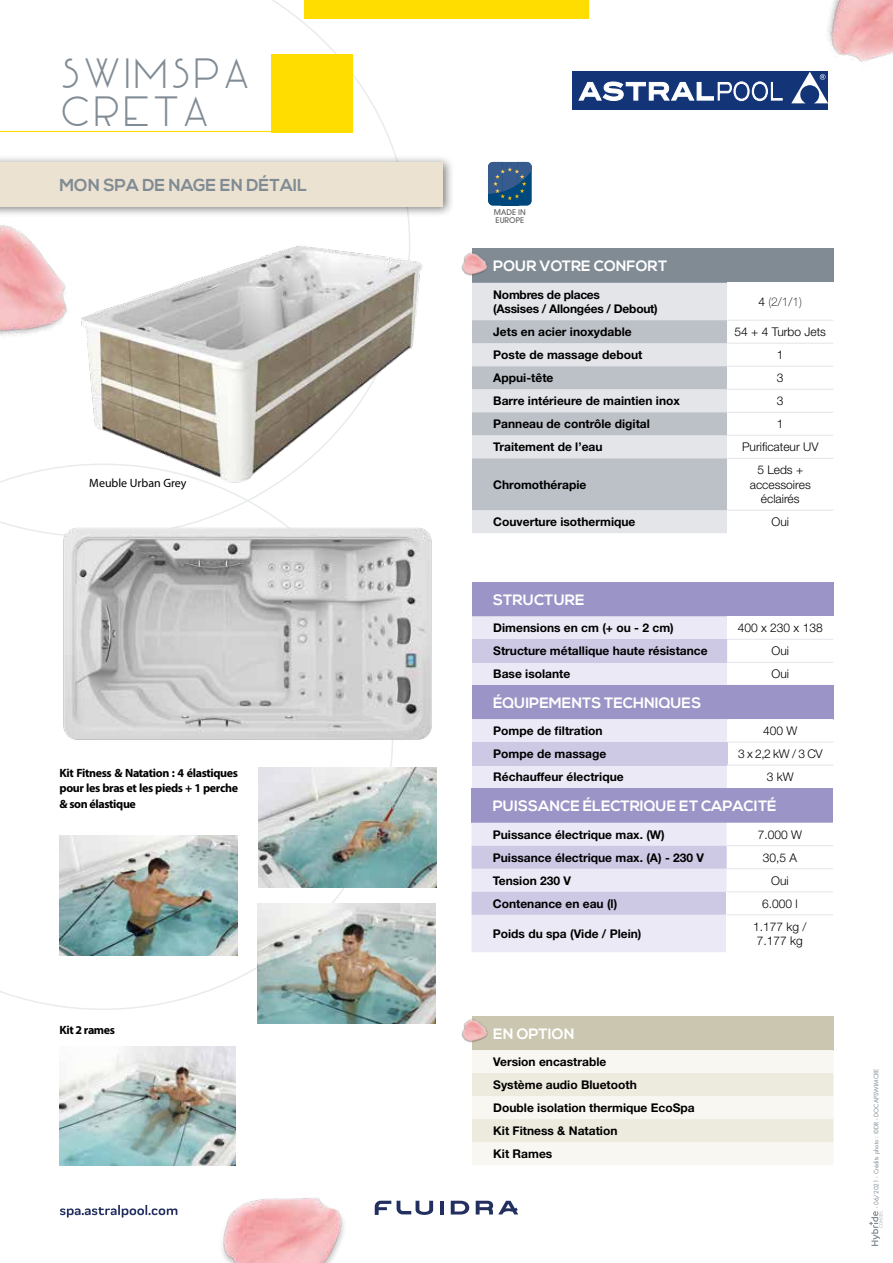
<style>
.page{position:relative;width:893px;height:1263px;background:#fff}
.page>*{position:absolute;margin:0;border:0;box-sizing:border-box;transform-origin:0 0}
.t1{font:40.5px/37.5px "MANIFESTO";letter-spacing:-.01em;color:#808b94}
.t2{font:700 17.25px "Nexa";color:#808b94}
.t3{font:700 15px "Nexa";color:#fff}
.t4{font:700 12px/23.1px "Helvetica Neue LT Std";color:#000}
.t5{font:300 12px/14.4px "Helvetica Neue LT Std";color:#000;text-align:center}
.t6{font:700 12px/15.8px "Myriad Pro";letter-spacing:-.03em;color:#000;text-align:justify}
.t7{font:700 12px/14.4px "Helvetica Neue LT Std";letter-spacing:-.02em;color:#000}
.t8{font:12px "Myriad Pro";color:#000}
.t9{font:100 12px "Helvetica Neue LT Std";color:#000}
.t10{font:500 7.65px/8.4px "Avant Garde LT";color:#646363}
.t11{font:6px "Futura Std";color:#808b94}
.s1{font-weight:300}
</style>
<div class="page">
<div style="left:571px;top:71px;width:258px;height:40px;background:#133578"></div>
<svg style="left:579px;top:82px;width:203px;height:19px"></svg>
<svg style="left:0;top:0;width:396px;height:155px"></svg>
<svg style="left:0;top:469px;width:393px;height:541px"></svg>
<img style="left:196px;top:1165px;width:148px;height:98px">
<img style="left:0;top:225px;width:47px;height:111px">
<img style="left:794px;top:0;width:99px;height:104px">
<img style="left:257px;top:903px;width:178px;height:120px">
<img style="left:258px;top:767px;width:179px;height:121px">
<img style="left:60px;top:835px;width:178px;height:120px">
<img style="left:60px;top:1047px;width:175px;height:118px">
<img style="left:60px;top:527px;width:372px;height:215px">
<img style="left:47px;top:218px;width:376px;height:303px">
<div style="left:472px;top:249px;width:361px;height:34px;background:#808b94"></div>
<div style="left:472px;top:283px;width:255px;height:250px;background:#e3e5e9"></div>
<svg style="left:472px;top:320px;width:255px;height:190px;background:#caced4"></svg>
<hr style="left:727px;top:320px;width:106px;height:1px;background:#e3e5e9">
<hr style="left:727px;top:510px;width:106px;height:1px;background:#e3e5e9">
<hr style="left:727px;top:343px;width:106px;height:1px;background:#e3e5e9">
<hr style="left:727px;top:366px;width:106px;height:1px;background:#e3e5e9">
<hr style="left:727px;top:435px;width:106px;height:1px;background:#e3e5e9">
<hr style="left:727px;top:458px;width:106px;height:1px;background:#e3e5e9">
<hr style="left:727px;top:389px;width:106px;height:1px;background:#e3e5e9">
<hr style="left:727px;top:412px;width:106px;height:1px;background:#e3e5e9">
<img style="left:461px;top:248px;width:36px;height:43px">
<hr style="left:0;top:131px;width:351px;height:1px;background:#fd0">
<div style="left:271px;top:54px;width:82px;height:78px;background:#fd0"></div>
<div style="left:472px;top:582px;width:361px;height:34px;background:#9b94c7"></div>
<svg style="left:472px;top:616px;width:256px;height:69px;background:#e0ddef"></svg>
<hr style="left:727px;top:639px;width:106px;height:1px;background:#e3e5e9">
<hr style="left:727px;top:662px;width:106px;height:1px;background:#e3e5e9">
<div style="left:472px;top:685px;width:361px;height:34px;background:#9b94c7"></div>
<svg style="left:472px;top:719px;width:361px;height:69px"></svg>
<div style="left:472px;top:742px;width:255px;height:23px;background:#cdc9e5"></div>
<div style="left:727px;top:765px;width:106px;height:23px;background:#fff"></div>
<hr style="left:727px;top:742px;width:106px;height:1px;background:#e3e5e9">
<hr style="left:727px;top:765px;width:106px;height:1px;background:#e3e5e9">
<div style="left:472px;top:789px;width:361px;height:34px;background:#9b94c7"></div>
<svg style="left:472px;top:823px;width:255px;height:129px;background:#e0ddef"></svg>
<hr style="left:727px;top:845px;width:106px;height:1px;background:#e3e5e9">
<hr style="left:727px;top:868px;width:106px;height:1px;background:#e3e5e9">
<hr style="left:727px;top:891px;width:106px;height:1px;background:#e3e5e9">
<hr style="left:727px;top:914px;width:106px;height:1px;background:#e3e5e9">
<div style="left:472px;top:1016px;width:361px;height:34px;background:#cbc6b0"></div>
<svg style="left:472px;top:1050px;width:361px;height:115px"></svg>
<img style="left:461px;top:1019px;width:35px;height:38px">
<svg style="left:869px;top:1211px;width:13px;height:35px"></svg>
<div style="left:0;top:155px;width:455px;height:63px;background:#000;opacity:.5"></div>
<div style="left:0;top:162px;width:442px;height:44px;background:#ece2d1"></div>
<svg style="left:488px;top:162px;width:44px;height:44px;background:#2c5a84"></svg>
<div style="left:304px;top:0;width:285px;height:19px;background:#fd0"></div>
<svg style="left:60px;top:1205px;width:117px;height:12px"></svg>
<svg style="left:375px;top:1201px;width:16px;height:14px"></svg>
<hr style="left:440px;top:1201px;width:4px;height:13px;background:#222f5f">
<svg style="left:451px;top:1201px;width:18px;height:13px"></svg>
<svg style="left:397px;top:1201px;width:36px;height:14px"></svg>
<svg style="left:476px;top:1201px;width:42px;height:13px"></svg>
<h1 class="t1" style="left:59px;top:59px;width:194px">SWIMSPA<br>CRETA</h1>
<h2 class="t2" style="left:60px;top:175px;width:249px">MON SPA DE NAGE EN DÉTAIL</h2>
<p class="t8" style="left:89px;top:475px;width:99px">Meuble Urban Grey</p>
<p class="t6" style="left:60px;top:764px;width:180px">Kit Fitness &amp; Natation : 4 élastiques pour les bras et les pieds + 1 perche &amp; son élastique</p>
<p class="t6" style="left:60px;top:1021px;width:57px">Kit 2 rames</p>
<p class="t10" style="left:494px;top:208px;width:33px">MADE IN<br>EUROPE</p>
<p class="t3" style="left:493px;top:258px;width:176px">POUR VOTRE CONFORT</p>
<p class="t7" style="left:493px;top:287px;width:166px">Nombres de places<br>(Assises / Allongées / Debout)</p>
<p class="t9" style="left:758px;top:295px;width:45px"><span class="s1">4</span> (2/1/1)</p>
<p class="t4" style="left:493px;top:320px;width:140px">Jets en acier inoxydable</p>
<p class="t5" style="left:735px;top:324px;width:93px">54 + 4 Turbo Jets</p>
<p class="t4" style="left:493px;top:343px;width:151px">Poste de massage debout</p>
<p class="t5" style="left:777px;top:347px;width:8px">1</p>
<p class="t4" style="left:493px;top:366px;width:62px">Appui-tête</p>
<p class="t5" style="left:777px;top:370px;width:8px">3</p>
<p class="t4" style="left:493px;top:389px;width:188px">Barre intérieure de maintien inox</p>
<p class="t5" style="left:777px;top:393px;width:8px">3</p>
<p class="t4" style="left:493px;top:412px;width:158px">Panneau de contrôle digital</p>
<p class="t5" style="left:777px;top:416px;width:8px">1</p>
<p class="t4" style="left:493px;top:435px;width:111px">Traitement de l’eau</p>
<p class="t5" style="left:742px;top:439px;width:78px">Purificateur UV</p>
<p class="t4" style="left:493px;top:472px;width:95px">Chromothérapie</p>
<p class="t5" style="left:750px;top:462px;width:62px">5 Leds + accessoires éclairés</p>
<p class="t4" style="left:493px;top:510px;width:144px">Couverture isothermique</p>
<p class="t5" style="left:771px;top:514px;width:19px">Oui</p>
<p class="t3" style="left:493px;top:591px;width:93px">STRUCTURE</p>
<p class="t4" style="left:493px;top:616px;width:182px">Dimensions en cm (+ ou - 2 cm)</p>
<p class="t5" style="left:738px;top:620px;width:86px">400 x 230 x 138</p>
<p class="t4" style="left:493px;top:639px;width:216px">Structure métallique haute résistance</p>
<p class="t5" style="left:771px;top:643px;width:19px">Oui</p>
<p class="t4" style="left:493px;top:662px;width:79px">Base isolante</p>
<p class="t5" style="left:771px;top:666px;width:19px">Oui</p>
<p class="t3" style="left:493px;top:694px;width:209px">ÉQUIPEMENTS TECHNIQUES</p>
<p class="t4" style="left:493px;top:719px;width:111px">Pompe de filtration</p>
<p class="t5" style="left:763px;top:723px;width:36px">400 W</p>
<p class="t4" style="left:493px;top:742px;width:115px">Pompe de massage</p>
<p class="t5" style="left:738px;top:746px;width:86px">3 x 2,2 kW / 3 CV</p>
<p class="t4" style="left:493px;top:765px;width:132px">Réchauffeur électrique</p>
<p class="t5" style="left:767px;top:769px;width:28px">3 kW</p>
<p class="t3" style="left:493px;top:797px;width:285px">PUISSANCE ÉLECTRIQUE ET CAPACITÉ</p>
<p class="t4" style="left:493px;top:822px;width:173px">Puissance électrique max. (W)</p>
<p class="t5" style="left:758px;top:827px;width:46px">7.000 W</p>
<p class="t4" style="left:493px;top:845px;width:213px">Puissance électrique max. (A) - 230 V</p>
<p class="t5" style="left:763px;top:850px;width:36px">30,5 A</p>
<p class="t4" style="left:493px;top:868px;width:80px">Tension 230 V</p>
<p class="t5" style="left:771px;top:873px;width:19px">Oui</p>
<p class="t4" style="left:493px;top:891px;width:126px">Contenance en eau (l)</p>
<p class="t5" style="left:762px;top:896px;width:37px">6.000 l</p>
<p class="t4" style="left:493px;top:922px;width:150px">Poids du spa (Vide / Plein)</p>
<p class="t5" style="left:753px;top:919px;width:55px">1.177 kg /<br>7.177 kg</p>
<p class="t3" style="left:493px;top:1025px;width:83px">EN OPTION</p>
<p class="t4" style="left:493px;top:1050px;width:203px">Version encastrable<br>Système audio Bluetooth<br>Double isolation thermique EcoSpa<br>Kit Fitness &amp; Natation<br>Kit Rames</p>
<p class="t11" style="left:872px;top:1208px;width:141px;rotate:-90deg">- 06/2021 - Crédits photo : ©DR - DOCAPSWIMCRE</p>
</div>
